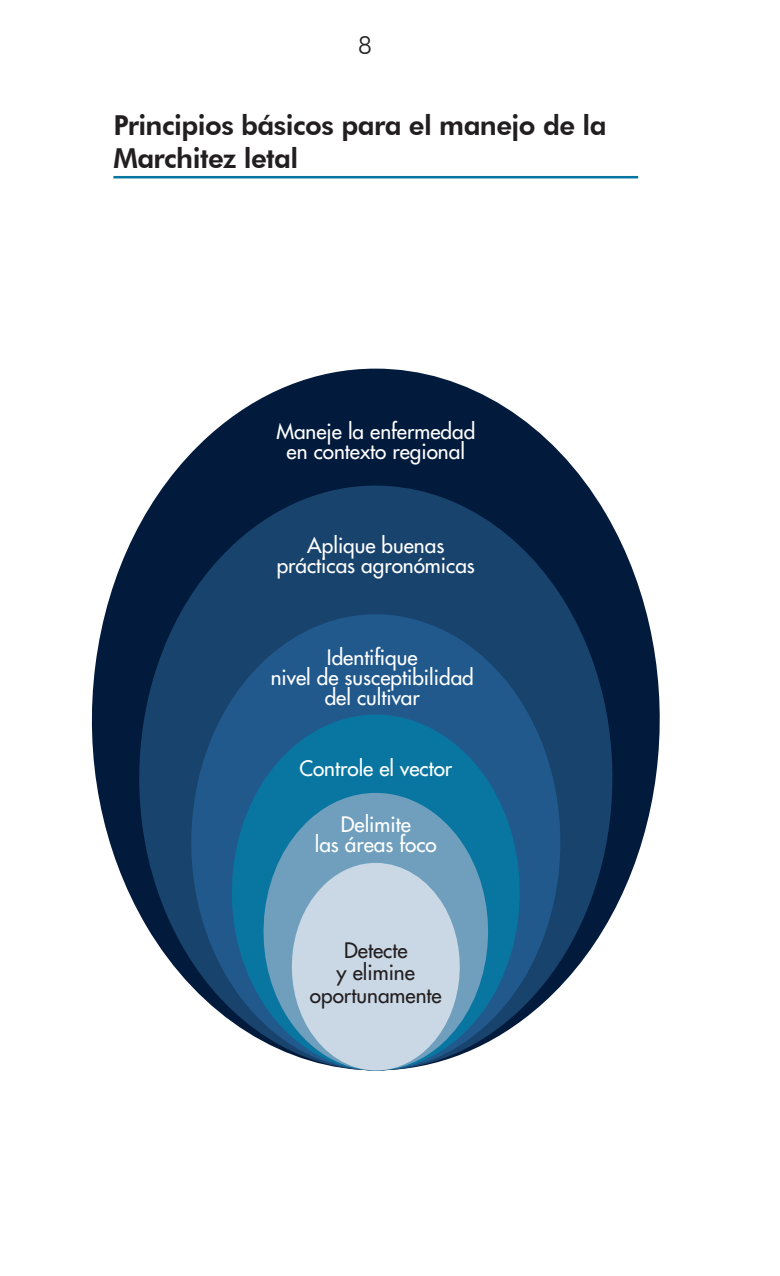
<style>
.page{position:relative;width:780px;height:1276px;background:#fff}
.page>*{position:absolute;margin:0;border:0;box-sizing:border-box;transform-origin:0 0}
.t1{font:800 27.5px/33px "Futura BT";letter-spacing:-.02em;color:#231f20}
.t2{font:300 25px "Futura BT";color:#231f20}
.t3{font:500 20.75px/20px "Futura Std";color:#fff;text-align:center}
.t4{font:500 20.75px/22.2px "Futura Std";color:#231f20;text-align:center}
</style>
<div class="page">
<hr style="left:113px;top:176px;width:525px;height:2px;background:#0876a0">
<svg style="left:91px;top:369px;width:569px;height:530px;fill:#021a3b"></svg>
<svg style="left:132px;top:485px;width:512px;height:496px;background:#244265"></svg>
<svg style="left:186px;top:614px;width:399px;height:405px;background:#23527f"></svg>
<svg style="left:228px;top:714px;width:311px;height:326px;background:#196895"></svg>
<svg style="left:260px;top:793px;width:243px;height:261px;background:#4189ad"></svg>
<svg style="left:289px;top:863px;width:182px;height:207px;background:#afc7d8"></svg>
<p class="t2" style="left:358px;top:30px;width:16px">8</p>
<h1 class="t1" style="left:113px;top:109px;width:494px">Principios básicos para el manejo de la<br>Marchitez letal</h1>
<p class="t3" style="left:276px;top:421px;width:200px">Maneje la enfermedad en contexto regional</p>
<p class="t3" style="left:277px;top:535px;width:200px">Aplique buenas prácticas agronómicas</p>
<p class="t3" style="left:271px;top:647px;width:204px">Identifique<br>nivel de susceptibilidad del cultivar</p>
<p class="t3" style="left:299px;top:758px;width:154px">Controle el vector</p>
<p class="t3" style="left:315px;top:814px;width:123px">Delimite<br>las áreas foco</p>
<p class="t4" style="left:310px;top:939px;width:133px">Detecte<br>y elimine oportunamente</p>
</div>
